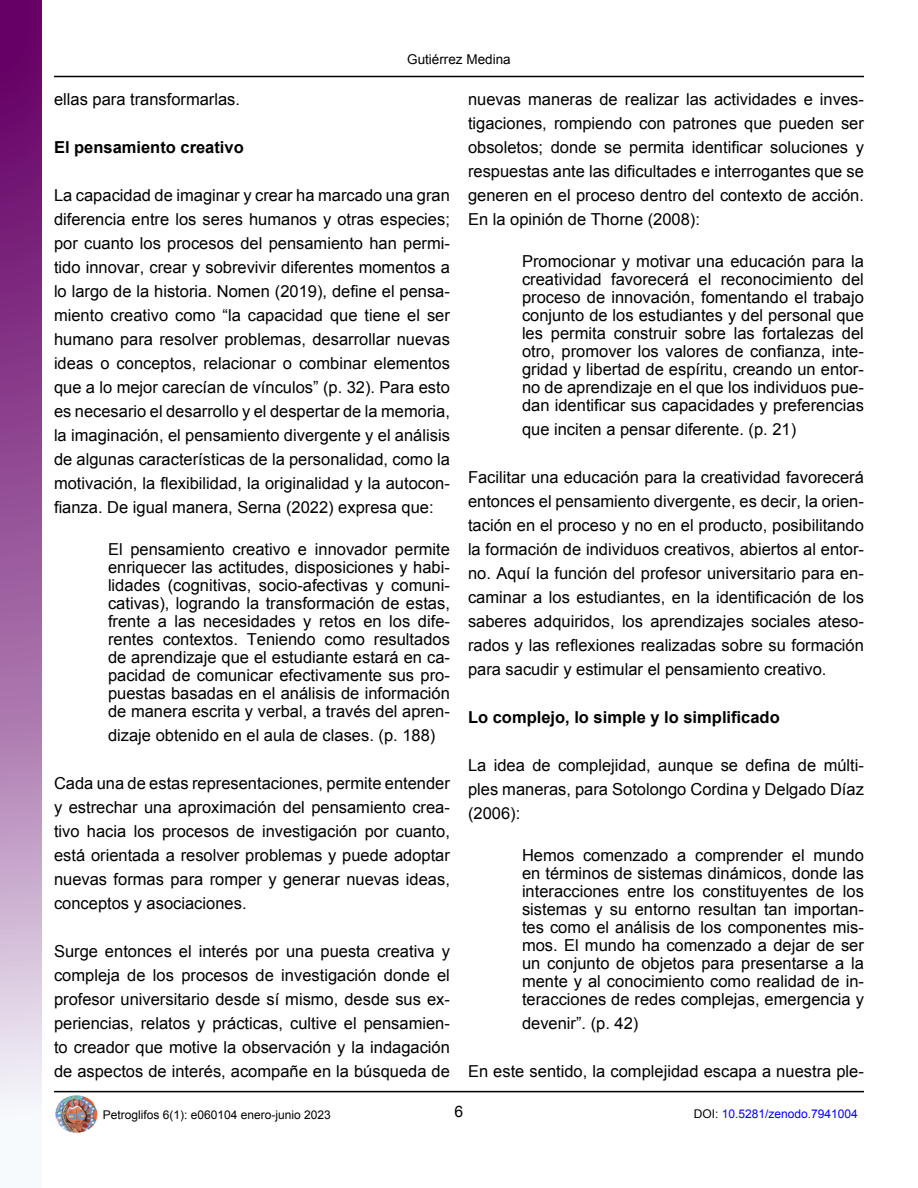
<style>
.page{position:relative;width:918px;height:1188px;background:#fff}
.page>*{position:absolute;margin:0;border:0;box-sizing:border-box;transform-origin:0 0}
.t1{font:16.5px/24px "Arial";color:#000;text-align:justify}
.t2{font:700 16.5px "Arial";color:#000}
.t3{font:15.75px "Arial";color:#000}
.t4{font:13.5px "Arial";color:#000}
.t5{font:12px "Arial";color:#000}
.t6{font:12px "Arial";color:#00f}
.s1{color:#000}
</style>
<div class="page">
<hr style="left:54px;top:76px;width:810px;height:1px;background:#000">
<img style="left:56px;top:1095px;width:42px;height:37px">
<hr style="left:54px;top:1091px;width:810px;height:1px;background:#000">
<svg style="left:0;top:0;width:42px;height:1108px;background:#a064a2"></svg>
<p class="t4" style="left:407px;top:50px;width:105px">Gutiérrez Medina</p>
<p class="t1" style="left:54px;top:87px;width:188px">ellas para transformarlas.</p>
<p class="t2" style="left:54px;top:136px;width:191px">El pensamiento creativo</p>
<p class="t1" style="left:54px;top:183px;width:397px">La capacidad de imaginar y crear ha marcado una gran diferencia entre los seres humanos y otras especies; por cuanto los procesos del pensamiento han permi&shy;tido innovar, crear y sobrevivir diferentes momentos a lo largo de la historia. Nomen (2019), define el pensa&shy;miento creativo como “la capacidad que tiene el ser humano para resolver problemas, desarrollar nuevas ideas o conceptos, relacionar o combinar elementos que a lo mejor carecían de vínculos” (p. 32). Para esto es necesario el desarrollo y el despertar de la memoria, la imaginación, el pensamiento divergente y el análisis de algunas características de la personalidad, como la motivación, la flexibilidad, la originalidad y la autocon&shy;fianza. De igual manera, Serna (2022) expresa que:</p>
<p class="t1" style="left:108px;top:540px;width:343px;line-height:18px">El pensamiento creativo e innovador permite enriquecer las actitudes, disposiciones y habi&shy;lidades (cognitivas, socio-afectivas y comuni&shy;cativas), logrando la transformación de estas, frente a las necesidades y retos en los dife&shy;rentes contextos. Teniendo como resultados de aprendizaje que el estudiante estará en ca&shy;pacidad de comunicar efectivamente sus pro&shy;puestas basadas en el análisis de información de manera escrita y verbal, a través del apren-</p>
<p class="t1" style="left:108px;top:723px;width:329px">dizaje obtenido en el aula de clases. (p. 188)</p>
<p class="t1" style="left:54px;top:771px;width:397px">Cada una de estas representaciones, permite entender y estrechar una aproximación del pensamiento crea&shy;tivo hacia los procesos de investigación por cuanto, está orientada a resolver problemas y puede adoptar nuevas formas para romper y generar nuevas ideas, conceptos y asociaciones.</p>
<p class="t1" style="left:54px;top:939px;width:397px">Surge entonces el interés por una puesta creativa y compleja de los procesos de investigación donde el profesor universitario desde sí mismo, desde sus ex&shy;periencias, relatos y prácticas, cultive el pensamien&shy;to creador que motive la observación y la indagación de aspectos de interés, acompañe en la búsqueda de</p>
<p class="t1" style="left:468px;top:87px;width:397px">nuevas maneras de realizar las actividades e inves&shy;tigaciones, rompiendo con patrones que pueden ser obsoletos; donde se permita identificar soluciones y respuestas ante las dificultades e interrogantes que se generen en el proceso dentro del contexto de acción.<br>En la opinión de Thorne (2008):</p>
<p class="t1" style="left:522px;top:252px;width:343px;line-height:18px">Promocionar y motivar una educación para la creatividad favorecerá el reconocimiento del proceso de innovación, fomentando el trabajo conjunto de los estudiantes y del personal que les permita construir sobre las fortalezas del otro, promover los valores de confianza, inte&shy;gridad y libertad de espíritu, creando un entor&shy;no de aprendizaje en el que los individuos pue&shy;dan identificar sus capacidades y preferencias</p>
<p class="t1" style="left:522px;top:417px;width:276px">que inciten a pensar diferente. (p. 21)</p>
<p class="t1" style="left:468px;top:465px;width:397px">Facilitar una educación para la creatividad favorecerá entonces el pensamiento divergente, es decir, la orien&shy;tación en el proceso y no en el producto, posibilitando la formación de individuos creativos, abiertos al entor&shy;no. Aquí la función del profesor universitario para en&shy;caminar a los estudiantes, en la identificación de los saberes adquiridos, los aprendizajes sociales ateso&shy;rados y las reflexiones realizadas sobre su formación para sacudir y estimular el pensamiento creativo.</p>
<p class="t2" style="left:468px;top:706px;width:313px">Lo complejo, lo simple y lo simplificado</p>
<p class="t1" style="left:468px;top:753px;width:397px">La idea de complejidad, aunque se defina de múlti&shy;ples maneras, para Sotolongo Cordina y Delgado Díaz (2006):</p>
<p class="t1" style="left:522px;top:846px;width:344px;line-height:18px">Hemos comenzado a comprender el mundo en términos de sistemas dinámicos, donde las interacciones entre los constituyentes de los sistemas y su entorno resultan tan importan&shy;tes como el análisis de los componentes mis&shy;mos. El mundo ha comenzado a dejar de ser un conjunto de objetos para presentarse a la mente y al conocimiento como realidad de in&shy;teracciones de redes complejas, emergencia y</p>
<p class="t1" style="left:522px;top:1011px;width:118px">devenir”. (p. 42)</p>
<p class="t1" style="left:468px;top:1059px;width:397px">En este sentido, la complejidad escapa a nuestra ple-</p>
<p class="t6" style="left:694px;top:1106px;width:166px"><span class="s1">DOI:</span> 10.5281/zenodo.7941004</p>
<p class="t5" style="left:103px;top:1107px;width:230px">Petroglifos 6(1): e060104 enero-junio 2023</p>
<p class="t3" style="left:455px;top:1101px;width:10px">6</p>
</div>
